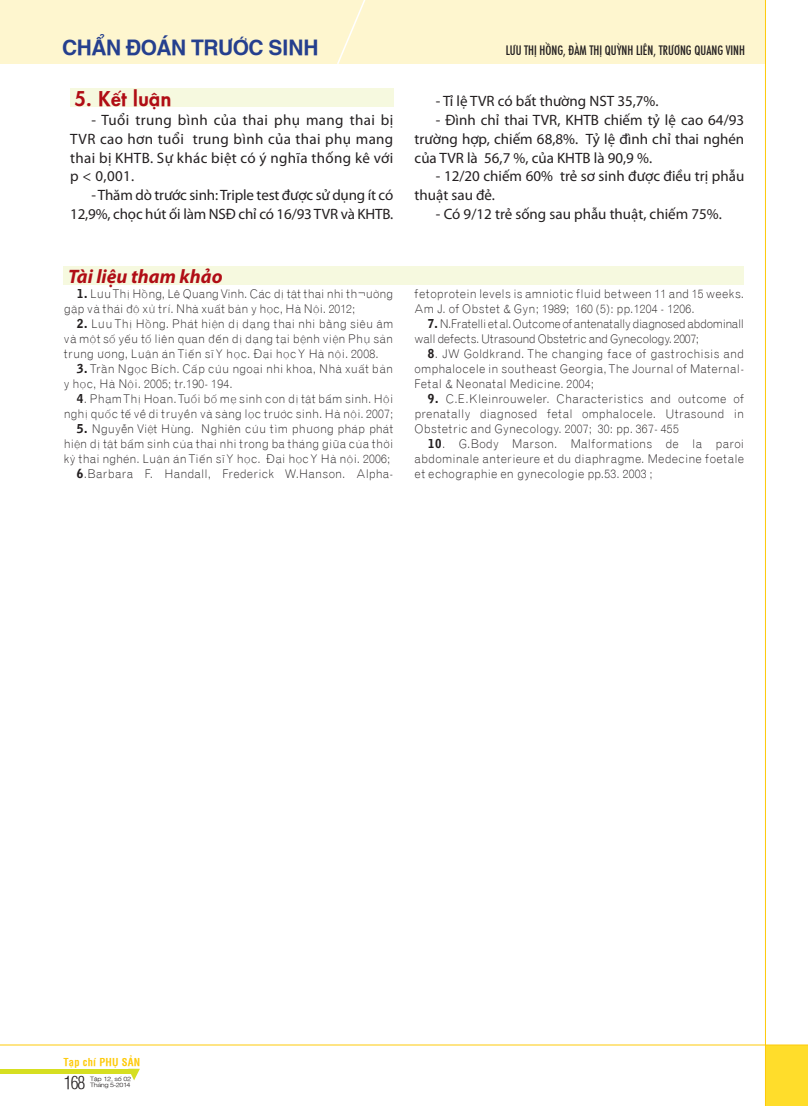
<style>
.page{position:relative;width:808px;height:1106px;background:#fff}
.page>*{position:absolute;margin:0;border:0;box-sizing:border-box;transform-origin:0 0}
.t1{font:700 21px "SFU Helvetica";letter-spacing:-.025em;color:#253f8e}
.t2{font:italic 700 19.5px "Myriad Pro";color:#b00d15}
.t3{font:800 19.5px "SFU Futura";letter-spacing:.025em;color:#b00d15}
.t4{font:300 condensed 17.55px "SFU Helvetica";color:#231f20}
.t5{font:15px/18.8px "Myriad Pro";color:#231f20;text-align:justify}
.t6{font:14.25px "SFU Function Condensed";color:#231f20}
.t7{font:300 12px/15px "NH Grotesque";letter-spacing:.02em;color:#231f20;text-align:justify}
.t8{font:300 12px/15px "NH Grotesque";letter-spacing:-.02em;color:#231f20}
.t9{font:700 condensed 10.5px "SFU Helvetica";letter-spacing:.025em;color:#feca0a}
.t10{font:300 6px/6px "SFU Helvetica";letter-spacing:-.05em;color:#231f20;scale:1.19 1}
.s1{font-weight:700}
</style>
<div class="page">
<div style="left:70px;top:88px;width:323px;height:19px;background:#f6f9df"></div>
<div style="left:0;top:0;width:765px;height:63px;background:#fef6cf"></div>
<div style="left:766px;top:1045px;width:42px;height:61px;background:#ffdd2b"></div>
<hr style="left:765px;top:0;width:1px;height:1106px;background:#feca0a">
<hr style="left:0;top:1044px;width:808px;height:1px;background:#feca0a">
<svg style="left:336px;top:0;width:34px;height:64px"></svg>
<svg style="left:128px;top:1068px;width:12px;height:12px"></svg>
<div style="left:0;top:1068px;width:134px;height:5px;background:#d6df21"></div>
<div style="left:64px;top:266px;width:680px;height:18px;background:#f6f9df"></div>
<h1 class="t1" style="left:62px;top:31px;width:258px">CHẨN ĐOÁN TRƯỚC SINH</h1>
<p class="t6" style="left:506px;top:39px;width:241px">LƯU THỊ HỒNG, ĐÀM THỊ QUỲNH LIÊN, TRƯƠNG QUANG VINH</p>
<h2 class="t3" style="left:74px;top:83px;width:98px">5. Kết luận</h2>
<p class="t5" style="left:70px;top:110px;width:325px;text-indent:21px">- Tuổi trung bình của thai phụ mang thai bị TVR cao hơn tuổi trung bình của thai phụ mang thai bị KHTB. Sự khác biệt có ý nghĩa thống kê với p &lt; 0,001.</p>
<p class="t5" style="left:70px;top:185px;width:325px;text-align:right">- Thăm dò trước sinh: Triple test được sử dụng ít có<br>12,9%, chọc hút ối làm NSĐ chỉ có 16/93 TVR và KHTB.</p>
<h2 class="t2" style="left:68px;top:264px;width:156px">Tài liệu tham khảo</h2>
<p class="t7" style="left:64px;top:284px;width:331px;text-indent:13px"><span class="s1">1.</span> Lưu Thị Hồng, Lê Quang Vinh. Các dị tật thai nhi th¬ường gặp và thái độ xử trí. Nhà xuất bản y học, Hà Nội. 2012;</p>
<p class="t7" style="left:64px;top:314px;width:331px;text-indent:13px"><span class="s1">2.</span> Lưu Thị Hồng. Phát hiện dị dạng thai nhi bằng siêu âm và một số yếu tố liên quan đến dị dạng tại bệnh viện Phụ sản trung ương, Luận án Tiến sĩ Y học. Đại học Y Hà nội. 2008.</p>
<p class="t7" style="left:64px;top:359px;width:331px;text-indent:13px"><span class="s1">3.</span> Trần Ngọc Bích. Cấp cứu ngoại nhi khoa, Nhà xuất bản y học, Hà Nội. 2005; tr.190- 194.</p>
<p class="t7" style="left:64px;top:389px;width:331px;text-align:right"><span class="s1">4</span>. Phạm Thị Hoan. Tuổi bố mẹ sinh con dị tật bẩm sinh. Hội nghị quốc tế về di truyền và sàng lọc trước sinh. Hà nội. 2007;</p>
<p class="t7" style="left:64px;top:419px;width:331px;text-align:right"><span class="s1">5.</span> Nguyễn Việt Hùng. Nghiên cứu tìm phương pháp phát hiện dị tật bẩm sinh của thai nhi trong ba tháng giữa của thời kỳ thai nghén. Luận án Tiến sĩ Y học. Đại học Y Hà nội. 2006; <span class="s1">6</span>.Barbara F. Handall, Frederick W.Hanson. Alpha-</p>
<p class="t5" style="left:436px;top:92px;width:224px">- Tỉ lệ TVR có bất thường NST 35,7%.</p>
<p class="t5" style="left:415px;top:110px;width:331px;text-indent:21px">- Đình chỉ thai TVR, KHTB chiếm tỷ lệ cao 64/93 trường hợp, chiếm 68,8%. Tỷ lệ đình chỉ thai nghén của TVR là 56,7 %, của KHTB là 90,9 %.</p>
<p class="t5" style="left:415px;top:167px;width:331px;text-indent:21px">- 12/20 chiếm 60% trẻ sơ sinh được điều trị phẫu thuật sau đẻ.</p>
<p class="t5" style="left:436px;top:204px;width:287px">- Có 9/12 trẻ sống sau phẫu thuật, chiếm 75%.</p>
<p class="t7" style="left:415px;top:284px;width:331px">fetoprotein levels is amniotic fluid between 11 and 15 weeks.<br>Am J. of Obstet &amp; Gyn; 1989; 160 (5): pp.1204 - 1206.</p>
<p class="t8" style="left:415px;top:314px;width:331px;text-indent:13px"><span class="s1">7.</span> N.Fratelli et al. Outcome of antenatally diagnosed abdominall wall defects. Utrasound Obstetric and Gynecology. 2007;</p>
<p class="t7" style="left:415px;top:344px;width:331px;text-indent:13px"><span class="s1">8</span>. JW Goldkrand. The changing face of gastrochisis and omphalocele in southeast Georgia, The Journal of Maternal-Fetal &amp; Neonatal Medicine. 2004;</p>
<p class="t7" style="left:415px;top:389px;width:331px;text-indent:13px"><span class="s1">9.</span> C.E.Kleinrouweler. Characteristics and outcome of prenatally diagnosed fetal omphalocele. Utrasound in Obstetric and Gynecology. 2007; 30: pp. 367- 455</p>
<p class="t7" style="left:415px;top:434px;width:331px;text-indent:13px"><span class="s1">10</span>. G.Body Marson. Malformations de la paroi abdominale anterieure et du diaphragme. Medecine foetale et echographie en gynecologie pp.53. 2003 ;</p>
<p class="t9" style="left:63px;top:1054px;width:78px">Tạp chí Phụ Sản</p>
<h3 class="t4" style="left:64px;top:1069px;width:23px">168</h3>
<p class="t10" style="left:90px;top:1075px;width:36px">Tập 12, số 02<br>Tháng 5-2014</p>
</div>
